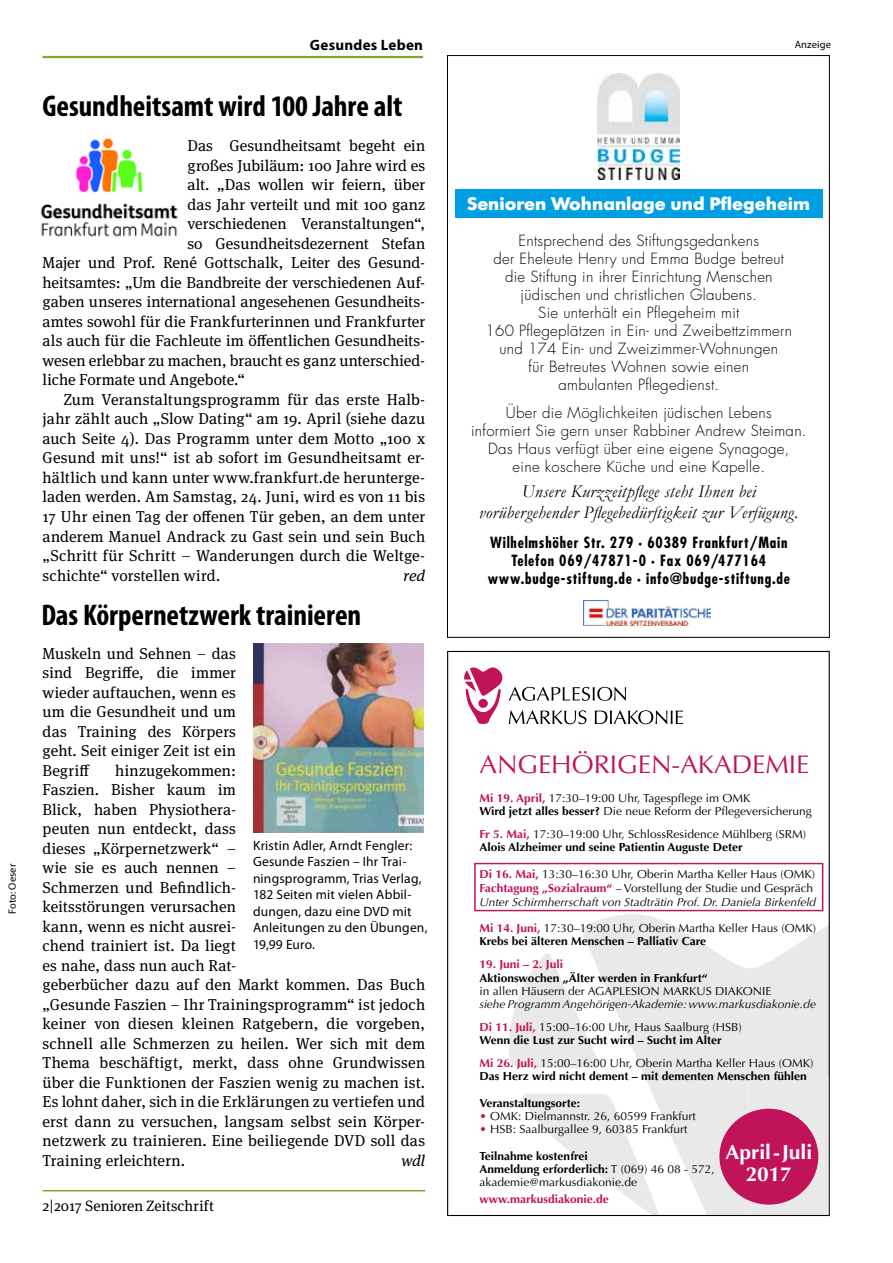
<style>
.page{position:relative;width:893px;height:1263px;background:#fff}
.page>*{position:absolute;margin:0;border:0;box-sizing:border-box;transform-origin:0 0}
.t1{font:700 condensed 30px "Myriad Pro";color:#000}
.t2{font:25.65px "Optima";color:#c01359}
.t3{font:700 20.4px/21.8px "Optima";color:#fff;text-align:center}
.t4{font:italic 18px/21.6px "Garamond";letter-spacing:.02em;color:#000;text-align:center}
.t5{font:700 18px "Futura BQ";color:#fff}
.t6{font:15.75px/19.5px "Meta Serif OT";letter-spacing:.01em;color:#000;text-align:justify}
.t7{font:italic 15.75px "Meta Serif OT";letter-spacing:-.005em;color:#000}
.t8{font:300 15px/18px "Futura";letter-spacing:.02em;color:#000;text-align:center}
.t9{font:700 condensed 15px/18px "Futura";letter-spacing:.05em;color:#000;text-align:center}
.t10{font:15px "Meta Serif OT";letter-spacing:.005em;color:#000}
.t11{font:700 15px "Myriad Pro";letter-spacing:.02em;color:#000}
.t12{font:13.5px/16.5px "Myriad Pro";letter-spacing:.015em;color:#000}
.t13{font:11.7px/13px "Optima";color:#000}
.t14{font:700 11.7px/13px "Optima";color:#000}
.t15{font:italic 11.7px/23.2px "Optima";color:#000}
.t16{font:700 11.7px "Optima";color:#c01359}
.t17{font:10.5px "Myriad Pro";letter-spacing:.015em;color:#000}
.s1{font-weight:700;color:#c01359}
.s2{font-weight:700}
.s3{font-style:italic}
.s4{font-weight:700;font-style:normal;color:#c01359}
.s5{font-style:normal}
.s6{color:#c01359}
.s7{font-weight:400}
</style>
<div class="page">
<hr style="left:43px;top:56px;width:380px;height:2px;background:#7ea826">
<img style="left:40px;top:138px;width:138px;height:99px">
<img style="left:253px;top:643px;width:170px;height:190px">
<hr style="left:43px;top:1190px;width:382px;height:1px;background:#7ea826">
<div style="left:455px;top:190px;width:367px;height:28px;background:#009fe3"></div>
<img style="left:598px;top:74px;width:81px;height:106px">
<img style="left:583px;top:600px;width:127px;height:25px">
<svg style="left:447px;top:651px;width:383px;height:565px"></svg>
<svg style="left:582px;top:914px;width:247px;height:301px;fill:#e9e9e9"></svg>
<svg style="left:522px;top:1093px;width:138px;height:123px"></svg>
<svg style="left:509px;top:954px;width:90px;height:114px"></svg>
<svg style="left:707px;top:925px;width:122px;height:291px;background:#e9e9e9"></svg>
<svg style="left:464px;top:667px;width:39px;height:57px"></svg>
<svg style="left:509px;top:687px;width:117px;height:14px"></svg>
<svg style="left:509px;top:710px;width:77px;height:14px"></svg>
<svg style="left:595px;top:710px;width:88px;height:14px"></svg>
<div style="left:719px;top:1109px;width:99px;height:95px;background:#c01359;border-radius:50%"></div>
<div style="left:474px;top:863px;width:349px;height:48px;border:1px solid #c01359"></div>
<p class="t17" style="left:7px;top:914px;width:52px;rotate:-90deg">Foto: Oeser</p>
<p class="t11" style="left:310px;top:35px;width:115px">Gesundes Leben</p>
<h1 class="t1" style="left:43px;top:87px;width:361px">Gesundheitsamt wird 100 Jahre alt</h1>
<p class="t6" style="left:187px;top:137px;width:239px">Das Gesundheitsamt begeht ein</p>
<p class="t6" style="left:187px;top:156px;width:239px">großes Jubiläum: 100 Jahre wird es</p>
<p class="t6" style="left:187px;top:176px;width:239px">alt. „Das wollen wir feiern, über</p>
<p class="t6" style="left:187px;top:195px;width:239px">das Jahr verteilt und mit 100 ganz</p>
<p class="t6" style="left:187px;top:215px;width:239px">verschiedenen Veranstaltungen“,</p>
<p class="t6" style="left:187px;top:234px;width:239px">so Gesundheitsdezernent Stefan</p>
<p class="t6" style="left:43px;top:254px;width:384px">Majer und Prof. René Gottschalk, Leiter des Gesund-</p>
<p class="t6" style="left:43px;top:273px;width:384px">heitsamtes: „Um die Bandbreite der verschiedenen Auf-</p>
<p class="t6" style="left:43px;top:293px;width:384px">gaben unseres international angesehenen Gesundheits-</p>
<p class="t6" style="left:43px;top:312px;width:384px">amtes sowohl für die Frankfurterinnen und Frankfurter</p>
<p class="t6" style="left:43px;top:332px;width:384px">als auch für die Fachleute im öffentlichen Gesundheits-</p>
<p class="t6" style="left:43px;top:351px;width:384px">wesen erlebbar zu machen, braucht es ganz unterschied-</p>
<p class="t6" style="left:43px;top:371px;width:204px">liche Formate und Angebote.“</p>
<p class="t6" style="left:64px;top:390px;width:363px">Zum Veranstaltungsprogramm für das erste Halb-</p>
<p class="t6" style="left:43px;top:410px;width:384px">jahr zählt auch „Slow Dating“ am 19. April (siehe dazu</p>
<p class="t6" style="left:43px;top:429px;width:384px">auch Seite 4). Das Programm unter dem Motto „100 x</p>
<p class="t6" style="left:43px;top:449px;width:384px">Gesund mit uns!“ ist ab sofort im Gesundheitsamt er-</p>
<p class="t6" style="left:43px;top:468px;width:384px">hältlich und kann unter www.frankfurt.de herunterge-</p>
<p class="t6" style="left:43px;top:488px;width:384px">laden werden. Am Samstag, 24. Juni, wird es von 11 bis</p>
<p class="t6" style="left:43px;top:507px;width:384px">17 Uhr einen Tag der offenen Tür geben, an dem unter</p>
<p class="t6" style="left:43px;top:527px;width:384px">anderem Manuel Andrack zu Gast sein und sein Buch</p>
<p class="t6" style="left:43px;top:546px;width:384px">„Schritt für Schritt – Wanderungen durch die Weltge-</p>
<p class="t6" style="left:43px;top:566px;width:179px">schichte“ vorstellen wird.</p>
<p class="t7" style="left:404px;top:566px;width:23px">red</p>
<h1 class="t1" style="left:41px;top:596px;width:321px">Das Körpernetzwerk trainieren</h1>
<p class="t6" style="left:43px;top:644px;width:195px">Muskeln und Sehnen – das sind Begriffe, die immer wieder auftauchen, wenn es um die Gesundheit und um das Training des Körpers geht. Seit einiger Zeit ist ein Begriff</p>
<p class="t6" style="left:43px;top:761px;width:384px;text-align:left;text-indent:73px">hinzugekommen:<br>Faszien. Bisher kaum im<br>Blick, haben Physiothera-<br>peuten nun entdeckt, dass<br>dieses „Körpernetzwerk“ –<br>wie sie es auch nennen –<br>Schmerzen und Befindlich-<br>keitsstörungen verursachen<br>kann, wenn es nicht ausrei-<br>chend trainiert ist. Da liegt<br>es nahe, dass nun auch Rat-<br>geberbücher dazu auf den Markt kommen. Das Buch „Gesunde Faszien – Ihr Trainingsprogramm“ ist jedoch keiner von diesen kleinen Ratgebern, die vorgeben, schnell alle Schmerzen zu heilen. Wer sich mit dem Thema beschäftigt, merkt, dass ohne Grundwissen über die Funktionen der Faszien wenig zu machen ist.<br>Es lohnt daher, sich in die Erklärungen zu vertiefen und erst dann zu versuchen, langsam selbst sein Körper&shy;netzwerk zu trainieren. Eine beiliegende DVD soll das Training erleichtern.</p>
<p class="t12" style="left:253px;top:837px;width:176px">Kristin Adler, Arndt Fengler:<br>Gesunde Faszien – Ihr Trai&shy;ningsprogramm, Trias Verlag,<br>182 Seiten mit vielen Abbil&shy;dungen, dazu eine DVD mit<br>Anleitungen zu den Übungen,<br>19,99 Euro.</p>
<p class="t7" style="left:401px;top:1151px;width:25px">wdl</p>
<p class="t10" style="left:43px;top:1197px;width:173px">2|2017 Senioren Zeitschrift</p>
<p class="t17" style="left:795px;top:39px;width:38px">Anzeige</p>
<p class="t5" style="left:468px;top:192px;width:344px">Senioren Wohnanlage und Pflegeheim</p>
<p class="t8" style="left:485px;top:231px;width:308px">Entsprechend des Stiftungsgedankens<br>der Eheleute Henry und Emma Budge betreut die Stiftung in ihrer Einrichtung Menschen jüdischen und christlichen Glaubens.<br>Sie unterhält ein Pflegeheim mit<br>160 Pflegeplätzen in Ein- und Zweibettzimmern und 174 Ein- und Zweizimmer-Wohnungen<br>für Betreutes Wohnen sowie einen<br>ambulanten Pflegedienst.</p>
<p class="t8" style="left:471px;top:404px;width:337px">Über die Möglichkeiten jüdischen Lebens<br>informiert Sie gern unser Rabbiner Andrew Steiman.<br>Das Haus verfügt über eine eigene Synagoge,<br>eine koschere Küche und eine Kapelle.</p>
<p class="t4" style="left:479px;top:480px;width:321px">Unsere Kurzzeitpflege steht Ihnen bei vorübergehender Pflegebedürftigkeit zur Verfügung.</p>
<p class="t9" style="left:488px;top:534px;width:304px">Wilhelmshöher Str. 279 · 60389 Frankfurt/Main<br>Telefon 069/47871- 0 · Fax 069/477164 www.budge-stiftung.de · info@budge-stiftung.de</p>
<h2 class="t2" style="left:479px;top:749px;width:332px">ANGEHÖRIGEN-AKADEMIE</h2>
<p class="t13" style="left:479px;top:791px;width:334px"><span class="s1">Mi 19. April,</span> 17:30–19:00 Uhr, Tagespflege im OMK<br><span class="s2">Wird jetzt alles besser?</span> Die neue Reform der Pflegeversicherung</p>
<p class="t13" style="left:479px;top:828px;width:328px"><span class="s1">Fr 5. Mai,</span> 17:30–19:00 Uhr, SchlossResidence Mühlberg (SRM)<br><span class="s2">Alois Alzheimer und seine Patientin Auguste Deter</span></p>
<p class="t13" style="left:479px;top:867px;width:338px;line-height:13.8px"><span class="s1">Di 16. Mai,</span> 13:30–16:30 Uhr, Oberin Martha Keller Haus (OMK)<br><span class="s1">Fachtagung „Sozialraum“</span> – Vorstellung der Studie und Gespräch<br><span class="s3">Unter Schirmherrschaft von Stadträtin Prof. Dr. Daniela Birkenfeld</span></p>
<p class="t13" style="left:479px;top:922px;width:338px"><span class="s1">Mi 14. Juni,</span> 17:30–19:00 Uhr, Oberin Martha Keller Haus (OMK)<br><span class="s2">Krebs bei älteren Menschen – Palliativ Care</span></p>
<p class="t16" style="left:479px;top:958px;width:85px">19. Juni – 2. Juli</p>
<p class="t14" style="left:479px;top:971px;width:230px">Aktionswochen „Älter werden in Frankfurt“</p>
<p class="t13" style="left:479px;top:984px;width:293px">in allen Häusern der AGAPLESION MARKUS DIAKONIE</p>
<p class="t15" style="left:479px;top:992px;width:338px">siehe Programm Angehörigen-Akademie: www.markusdiakonie.de<br><span class="s4">Di 11. Juli,</span> <span class="s5">15:00–16:00 Uhr, Haus Saalburg (HSB)</span></p>
<p class="t13" style="left:479px;top:1029px;width:336px;line-height:23.2px"><span class="s2">Wenn die Lust zur Sucht wird – Sucht im Alter<br></span><span class="s1">Mi 26. Juli,</span> 15:00–16:00 Uhr, Oberin Martha Keller Haus (OMK)</p>
<p class="t14" style="left:479px;top:1070px;width:329px">Das Herz wird nicht dement – mit dementen Menschen fühlen</p>
<p class="t14" style="left:479px;top:1096px;width:102px">Veranstaltungsorte:</p>
<p class="t13" style="left:479px;top:1109px;width:218px"><span class="s6">•</span> OMK: Dielmannstr. 26, 60599 Frankfurt</p>
<p class="t13" style="left:479px;top:1122px;width:210px"><span class="s6">•</span> HSB: Saalburgallee 9, 60385 Frankfurt</p>
<p class="t14" style="left:479px;top:1149px;width:237px">Teilnahme kostenfrei<br>Anmeldung erforderlich: <span class="s7">T (069) 46 08 - 572, akademie@markusdiakonie.de</span></p>
<p class="t16" style="left:479px;top:1192px;width:131px">www.markusdiakonie.de</p>
<p class="t3" style="left:725px;top:1142px;width:88px">April-Juli<br>2017</p>
</div>
